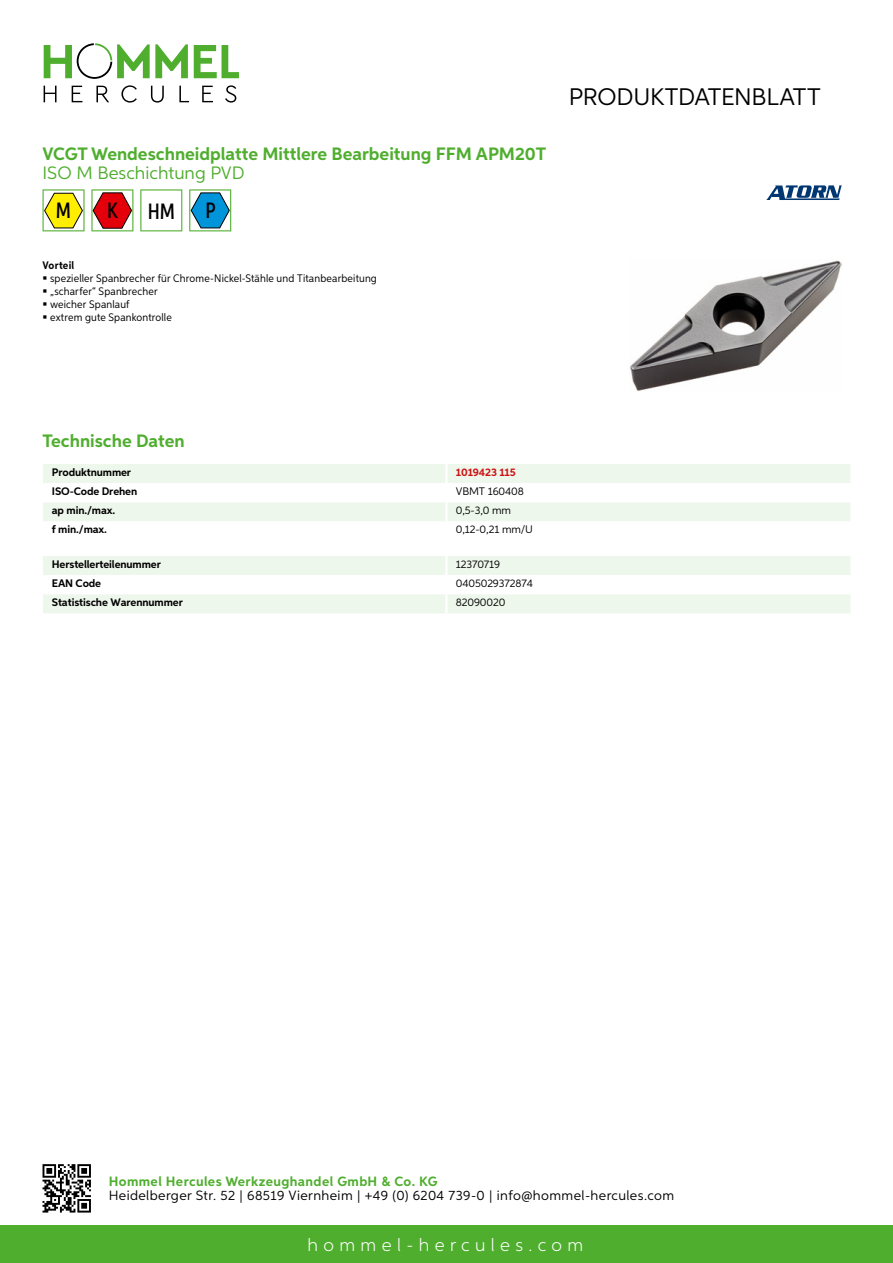
<style>
.page{position:relative;width:893px;height:1263px;background:#fff}
.page>*{position:absolute;margin:0;border:0;box-sizing:border-box;transform-origin:0 0}
.t1{font:24px "Aspira";letter-spacing:-.01em;color:#000}
.t2{font:500 22.2px "Aspira XX Nar";color:#000}
.t3{font:700 18px "Aspira";color:#50ae2f}
.t4{font:300 18px "Aspira";letter-spacing:.3em;color:#fff}
.t5{font:18px "Aspira";color:#50ae2f}
.t6{font:13.5px "Aspira";letter-spacing:.03em;color:#000}
.t7{font:700 13.5px "Aspira";letter-spacing:.03em;color:#50ae2f}
.t8{font:10.95px/12.8px "Aspira Nar";letter-spacing:.015em;color:#000}
.t9{font:700 10.95px "Aspira";letter-spacing:-.01em;color:#000}
.t10{font:10.95px "Aspira";letter-spacing:-.01em;color:#000}
.t11{font:700 10.95px "Aspira";letter-spacing:-.01em;color:#cd1013}
.t12{font:700 10.95px "Aspira Nar";letter-spacing:.015em;color:#000}
</style>
<div class="page">
<div style="left:0;top:1226px;width:893px;height:37px;background:#50ae2f"></div>
<svg style="left:43px;top:1164px;width:48px;height:48px"></svg>
<svg style="left:194px;top:45px;width:45px;height:33px"></svg>
<svg style="left:44px;top:43px;width:144px;height:36px"></svg>
<svg style="left:44px;top:86px;width:13px;height:16px"></svg>
<svg style="left:72px;top:86px;width:10px;height:16px"></svg>
<svg style="left:96px;top:86px;width:13px;height:16px"></svg>
<svg style="left:121px;top:85px;width:16px;height:18px"></svg>
<svg style="left:151px;top:86px;width:13px;height:17px"></svg>
<svg style="left:179px;top:86px;width:10px;height:16px"></svg>
<svg style="left:202px;top:86px;width:11px;height:16px"></svg>
<svg style="left:225px;top:85px;width:11px;height:18px"></svg>
<div style="left:43px;top:464px;width:807px;height:19px;background:#eef7eb"></div>
<div style="left:43px;top:503px;width:807px;height:18px;background:#eef7eb"></div>
<hr style="left:445px;top:464px;width:3px;height:19px;background:#fff">
<hr style="left:445px;top:502px;width:3px;height:19px;background:#fff">
<svg style="left:43px;top:556px;width:807px;height:57px"></svg>
<hr style="left:445px;top:594px;width:3px;height:19px;background:#fff">
<svg style="left:43px;top:189px;width:42px;height:42px"></svg>
<svg style="left:91px;top:189px;width:42px;height:42px"></svg>
<svg style="left:140px;top:189px;width:42px;height:42px"></svg>
<svg style="left:189px;top:189px;width:42px;height:42px"></svg>
<img style="left:630px;top:260px;width:212px;height:131px">
<svg style="left:766px;top:185px;width:76px;height:15px"></svg>
<h3 class="t3" style="left:43px;top:142px;width:505px">VCGT Wendeschneidplatte Mittlere Bearbeitung FFM APM20T</h3>
<h3 class="t5" style="left:43px;top:162px;width:201px">ISO M Beschichtung PVD</h3>
<h2 class="t2" style="left:56px;top:197px;width:17px">M</h2>
<h2 class="t2" style="left:107px;top:197px;width:12px">K</h2>
<h2 class="t2" style="left:148px;top:197px;width:29px">HM</h2>
<h2 class="t2" style="left:205px;top:197px;width:12px">P</h2>
<p class="t12" style="left:43px;top:259px;width:33px">Vorteil</p>
<p class="t8" style="left:50px;top:272px;width:328px">spezieller Spanbrecher für Chrome-Nickel-Stähle und Titanbearbeitung „scharfer“ Spanbrecher<br>weicher Spanlauf<br>extrem gute Spankontrolle</p>
<h1 class="t1" style="left:569px;top:82px;width:253px">Produktdatenblatt</h1>
<h3 class="t3" style="left:43px;top:430px;width:144px">Technische Daten</h3>
<p class="t9" style="left:52px;top:465px;width:81px">Produktnummer</p>
<p class="t11" style="left:456px;top:465px;width:62px">1019423 115</p>
<p class="t9" style="left:52px;top:485px;width:87px">ISO-Code Drehen</p>
<p class="t10" style="left:456px;top:485px;width:70px">VBMT 160408</p>
<p class="t9" style="left:52px;top:504px;width:65px">ap min./max.</p>
<p class="t10" style="left:456px;top:504px;width:57px">0,5-3,0 mm</p>
<p class="t9" style="left:52px;top:523px;width:57px">f min./max.</p>
<p class="t10" style="left:456px;top:523px;width:77px">0,12-0,21 mm/U</p>
<p class="t9" style="left:52px;top:557px;width:111px">Herstellerteilenummer</p>
<p class="t10" style="left:456px;top:557px;width:46px">12370719</p>
<p class="t9" style="left:52px;top:576px;width:51px">EAN Code</p>
<p class="t10" style="left:456px;top:577px;width:79px">0405029372874</p>
<p class="t9" style="left:52px;top:596px;width:132px">Statistische Warennummer</p>
<p class="t10" style="left:456px;top:596px;width:51px">82090020</p>
<p class="t7" style="left:109px;top:1172px;width:330px">Hommel Hercules Werkzeughandel GmbH &amp; Co. KG</p>
<p class="t6" style="left:109px;top:1187px;width:567px">Heidelberger Str. 52 | 68519 Viernheim | +49 (0) 6204 739-0 | info@hommel-hercules.com</p>
<h3 class="t4" style="left:307px;top:1234px;width:277px">hommel-hercules.com</h3>
</div>
